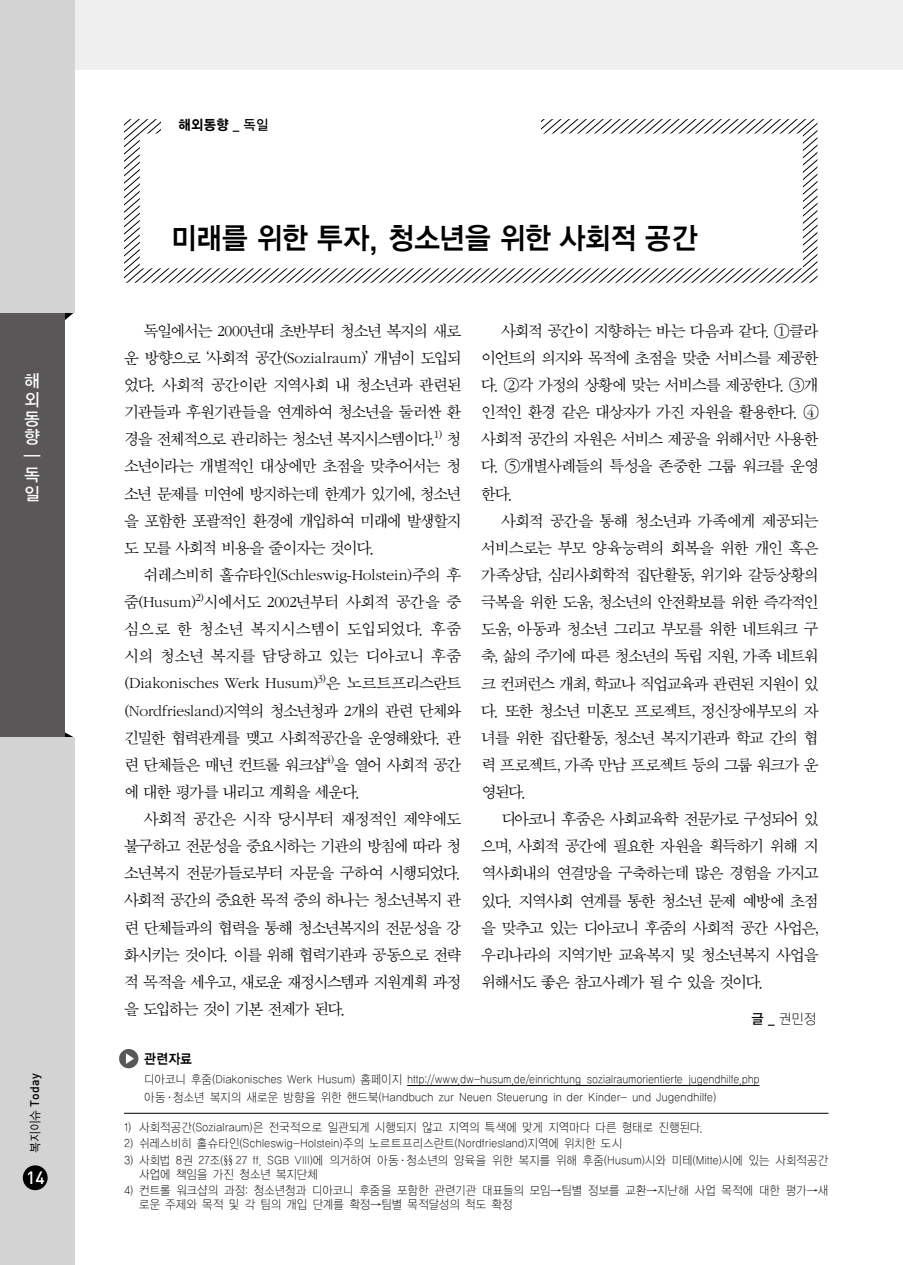
<style>
.page{position:relative;width:903px;height:1265px;background:#fff}
.page>*{position:absolute;margin:0;border:0;box-sizing:border-box;transform-origin:0 0}
.t1{font:29.75px "YGO145";letter-spacing:-.08em;color:#000;scale:.93 1}
.t2{font:17.5px/18.7px "YGO135";color:#fff;text-align:justify;scale:.95 1}
.t3{font:17.5px "Dinmed";color:#fff}
.t4{font:16.62px/27.1px "Sand Sm";letter-spacing:-.07em;color:#000;text-align:justify}
.t5{font:14px "YGO155";color:#000;scale:.93 1}
.t6{font:14px "YDIYGO110 KS Cpc EUC H";color:#000;scale:.93 1}
.t7{font:14px "YDIYGO140 KS Cpc EUC H";color:#000;scale:.9 1}
.t8{font:12.25px/18.2px "YDIYGO110 KS Cpc EUC H";letter-spacing:-.02em;color:#000;scale:.9 1}
.t9{font:12.25px/14px "YDIYGO110 KS Cpc EUC H";letter-spacing:-.05em;color:#000;scale:.9 1}
.t10{font:12.25px "YDIYGO110 KS Cpc EUC H";letter-spacing:-.04em;color:#000;scale:.9 1}
.t11{font:12.25px "Dinmed";letter-spacing:.02em;color:#000}
.s1{font-family:"YDIYGO120 KS Cpc EUC H"}
.s2{font-family:"YGO135"}
</style>
<div class="page">
<svg style="left:124px;top:119px;width:693px;height:164px"></svg>
<div style="left:0;top:0;width:903px;height:69px;background:#efefef"></div>
<svg style="left:64px;top:313px;width:10px;height:17px"></svg>
<svg style="left:64px;top:725px;width:9px;height:12px"></svg>
<div style="left:0;top:0;width:74px;height:313px;background:#d3d3d4"></div>
<div style="left:0;top:313px;width:64px;height:424px;background:#595757"></div>
<div style="left:0;top:737px;width:74px;height:528px;background:#d3d3d4"></div>
<div style="left:23px;top:1165px;width:25px;height:25px;background:#000;border-radius:50%"></div>
<div style="left:162px;top:115px;width:379px;height:30px;background:#fff"></div>
<hr style="left:407px;top:1085px;width:352px;height:1px;background:#000">
<svg style="left:119px;top:1049px;width:19px;height:19px"></svg>
<hr style="left:124px;top:1113px;width:704px;height:1px;background:#000">
<p class="t2" style="left:24px;top:373px;width:19px">해 외 동 향 ━ 독 일</p>
<p class="t11" style="left:27px;top:1153px;width:81px;rotate:-90deg"><span class="s1">복지이슈</span> Today</p>
<p class="t3" style="left:26px;top:1166px;width:20px">14</p>
<p class="t5" style="left:178px;top:117px;width:99px">해외동향 <span class="s2">_ 독일</span></p>
<h1 class="t1" style="left:170px;top:222px;width:569px">미래를 위한 투자, 청소년을 위한 사회적 공간</h1>
<p class="t4" style="left:124px;top:318px;width:339px;text-indent:20px">독일에서는 2000년대 초반부터 청소년 복지의 새로 운 방향으로 ‘사회적 공간(Sozialraum)’ 개념이 도입되 었다. 사회적 공간이란 지역사회 내 청소년과 관련된 기관들과 후원기관들을 연계하여 청소년을 둘러싼 환 경을 전체적으로 관리하는 청소년 복지시스템이다.<sup>1)</sup> 청 소년이라는 개별적인 대상에만 초점을 맞추어서는 청 소년 문제를 미연에 방지하는데 한계가 있기에, 청소년 을 포함한 포괄적인 환경에 개입하여 미래에 발생할지 도 모를 사회적 비용을 줄이자는 것이다.</p>
<p class="t4" style="left:124px;top:562px;width:339px;text-indent:20px">쉬레스비히 홀슈타인(Schleswig-Holstein)주의 후 줌(Husum)<sup>2)</sup>시에서도 2002년부터 사회적 공간을 중 심으로 한 청소년 복지시스템이 도입되었다. 후줌 시의 청소년 복지를 담당하고 있는 디아코니 후줌 (Diakonisches Werk Husum)<sup>3)</sup>은 노르트프리스란트 (Nordfriesland)지역의 청소년청과 2개의 관련 단체와 긴밀한 협력관계를 맺고 사회적공간을 운영해왔다. 관 련 단체들은 매년 컨트롤 워크샵<sup>4)</sup>을 열어 사회적 공간 에 대한 평가를 내리고 계획을 세운다.</p>
<p class="t4" style="left:124px;top:806px;width:339px;text-indent:20px">사회적 공간은 시작 당시부터 재정적인 제약에도 불구하고 전문성을 중요시하는 기관의 방침에 따라 청 소년복지 전문가들로부터 자문을 구하여 시행되었다. 사회적 공간의 중요한 목적 중의 하나는 청소년복지 관 련 단체들과의 협력을 통해 청소년복지의 전문성을 강 화시키는 것이다. 이를 위해 협력기관과 공동으로 전략 적 목적을 세우고, 새로운 재정시스템과 지원계획 과정 을 도입하는 것이 기본 전제가 된다.</p>
<p class="t4" style="left:481px;top:318px;width:339px;text-indent:20px">사회적 공간이 지향하는 바는 다음과 같다. ①클라 이언트의 의지와 목적에 초점을 맞춘 서비스를 제공한 다. ②각 가정의 상황에 맞는 서비스를 제공한다. ③개 인적인 환경 같은 대상자가 가진 자원을 활용한다. ④ 사회적 공간의 자원은 서비스 제공을 위해서만 사용한 다. ⑤개별사례들의 특성을 존중한 그룹 워크를 운영 한다.</p>
<p class="t4" style="left:481px;top:508px;width:339px;text-indent:20px">사회적 공간을 통해 청소년과 가족에게 제공되는 서비스로는 부모 양육능력의 회복을 위한 개인 혹은 가족상담, 심리사회학적 집단활동, 위기와 갈등상황의 극복을 위한 도움, 청소년의 안전확보를 위한 즉각적인 도움, 아동과 청소년 그리고 부모를 위한 네트워크 구 축, 삶의 주기에 따른 청소년의 독립 지원, 가족 네트워 크 컨퍼런스 개최, 학교나 직업교육과 관련된 지원이 있 다. 또한 청소년 미혼모 프로젝트, 정신장애부모의 자 녀를 위한 집단활동, 청소년 복지기관과 학교 간의 협 력 프로젝트, 가족 만남 프로젝트 등의 그룹 워크가 운 영된다.</p>
<p class="t4" style="left:481px;top:806px;width:339px;text-indent:20px">디아코니 후줌은 사회교육학 전문가로 구성되어 있 으며, 사회적 공간에 필요한 자원을 획득하기 위해 지 역사회내의 연결망을 구축하는데 많은 경험을 가지고 있다. 지역사회 연계를 통한 청소년 문제 예방에 초점 을 맞추고 있는 디아코니 후줌의 사회적 공간 사업은, 우리나라의 지역기반 교육복지 및 청소년복지 사업을 위해서도 좋은 참고사례가 될 수 있을 것이다.</p>
<p class="t6" style="left:751px;top:1012px;width:72px"><span class="s2">글 _</span> 권민정</p>
<p class="t7" style="left:144px;top:1052px;width:56px">관련자료</p>
<p class="t8" style="left:144px;top:1071px;width:686px">디아코니 후줌(Diakonisches Werk Husum) 홈페이지 http://www.dw-husum.de/einrichtung_sozialraumorientierte_jugendhilfe.php 아동ㆍ청소년 복지의 새로운 방향을 위한 핸드북(Handbuch zur Neuen Steuerung in der Kinder- und Jugendhilfe)</p>
<p class="t10" style="left:124px;top:1121px;width:645px">1) 사회적공간(Sozialraum)은 전국적으로 일관되게 시행되지 않고 지역의 특색에 맞게 지역마다 다른 형태로 진행된다.</p>
<p class="t8" style="left:124px;top:1135px;width:555px">2) 쉬레스비히 홀슈타인(Schleswig-Holstein)주의 노르트프리스란트(Nordfriesland)지역에 위치한 도시</p>
<p class="t8" style="left:139px;top:1153px;width:768px;line-height:14px;text-indent:-15px">3) 사회법 8권 27조(§§27 ff. SGB VIII)에 의거하여 아동ㆍ청소년의 양육을 위한 복지를 위해 후줌(Husum)시와 미테(Mitte)시에 있는 사회적공간 사업에 책임을 가진 청소년 복지단체</p>
<p class="t9" style="left:139px;top:1184px;width:768px;text-indent:-15px">4) 컨트롤 워크샵의 과정: 청소년청과 디아코니 후줌을 포함한 관련기관 대표들의 모임→팀별 정보를 교환→지난해 사업 목적에 대한 평가→새 로운 주제와 목적 및 각 팀의 개입 단계를 확정→팀별 목적달성의 척도 확정</p>
</div>
